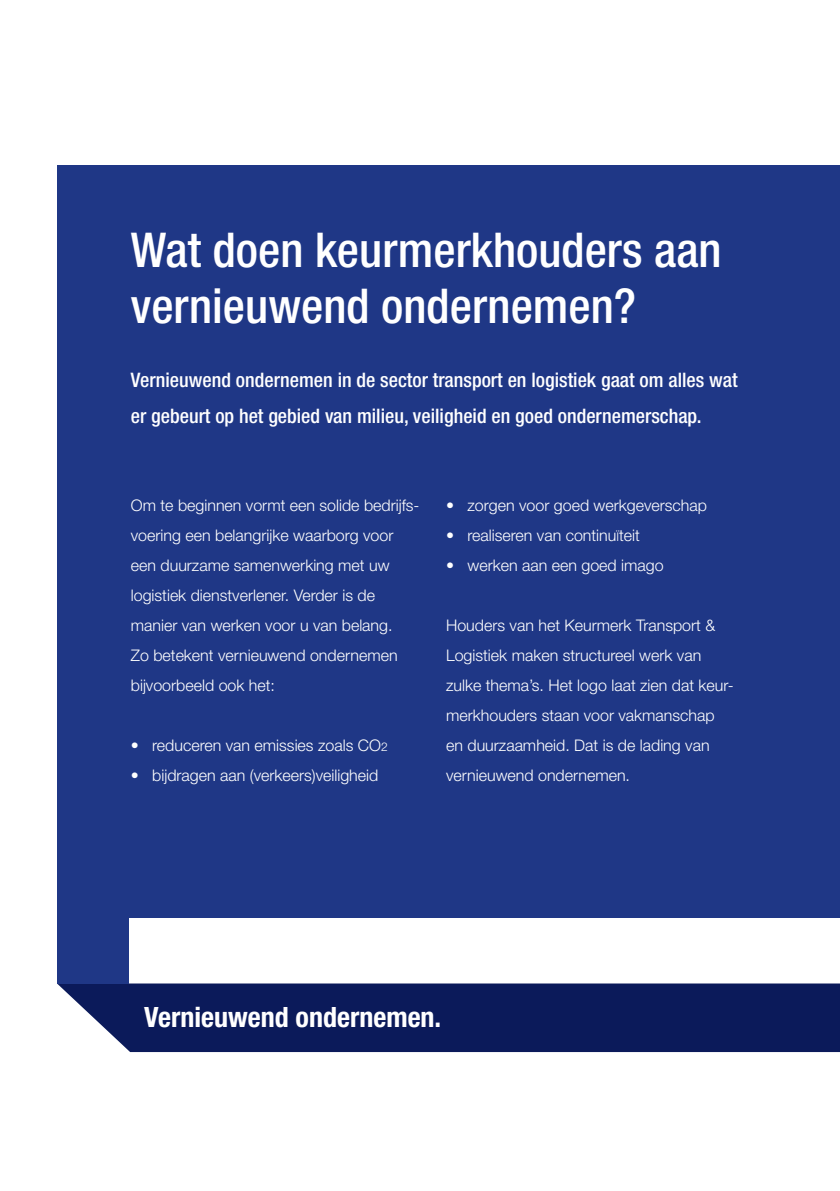
<style>
.page{position:relative;width:840px;height:1191px;background:#fff}
.page>*{position:absolute;margin:0;border:0;box-sizing:border-box;transform-origin:0 0}
.t1{font:500 condensed 48px/56px "Helvetica Neue";color:#fff}
.t2{font:700 condensed 28px "Helvetica Neue";color:#fff}
.t3{font:500 condensed 20px/36px "Helvetica Neue";color:#fff}
.t4{font:300 16px/30px "Helvetica Neue";color:#fff}
.s1{font-size:12px}
</style>
<div class="page">
<div style="left:57px;top:165px;width:782px;height:753px;background:#1f3786"></div>
<div style="left:57px;top:983px;width:782px;height:69px;background:#0b1a5a"></div>
<div style="left:57px;top:918px;width:71px;height:65px;background:#1f3786"></div>
<h1 class="t1" style="left:131px;top:221px;width:592px">Wat doen keurmerkhouders aan vernieuwend ondernemen?</h1>
<p class="t3" style="left:131px;top:361px;width:608px">Vernieuwend ondernemen in de sector transport en logistiek gaat om alles wat er gebeurt op het gebied van milieu, veiligheid en goed ondernemerschap.</p>
<p class="t4" style="left:131px;top:490px;width:290px">Om te beginnen vormt een solide bedrijfs&shy;voering een belangrijke waarborg voor een duurzame samenwerking met uw logistiek dienstverlener. Verder is de manier van werken voor u van belang.<br>Zo betekent vernieuwend ondernemen bijvoorbeeld ook het:</p>
<p class="t4" style="left:131px;top:730px;width:258px">• reduceren van emissies zoals CO<span class="s1">2</span></p>
<p class="t4" style="left:131px;top:760px;width:249px">• bijdragen aan (verkeers)veiligheid</p>
<p class="t4" style="left:446px;top:490px;width:262px">• zorgen voor goed werkgeverschap</p>
<p class="t4" style="left:446px;top:520px;width:195px">• realiseren van continu<span class="s1">Ï</span>teit</p>
<p class="t4" style="left:446px;top:550px;width:219px">• werken aan een goed imago</p>
<p class="t4" style="left:446px;top:610px;width:289px">Houders van het Keurmerk Transport &amp; Logistiek maken structureel werk van zulke thema’s. Het logo laat zien dat keur&shy;merkhouders staan voor vakmanschap en duurzaamheid. Dat is de lading van vernieuwend ondernemen.</p>
<h2 class="t2" style="left:144px;top:999px;width:298px">Vernieuwend ondernemen.</h2>
</div>
